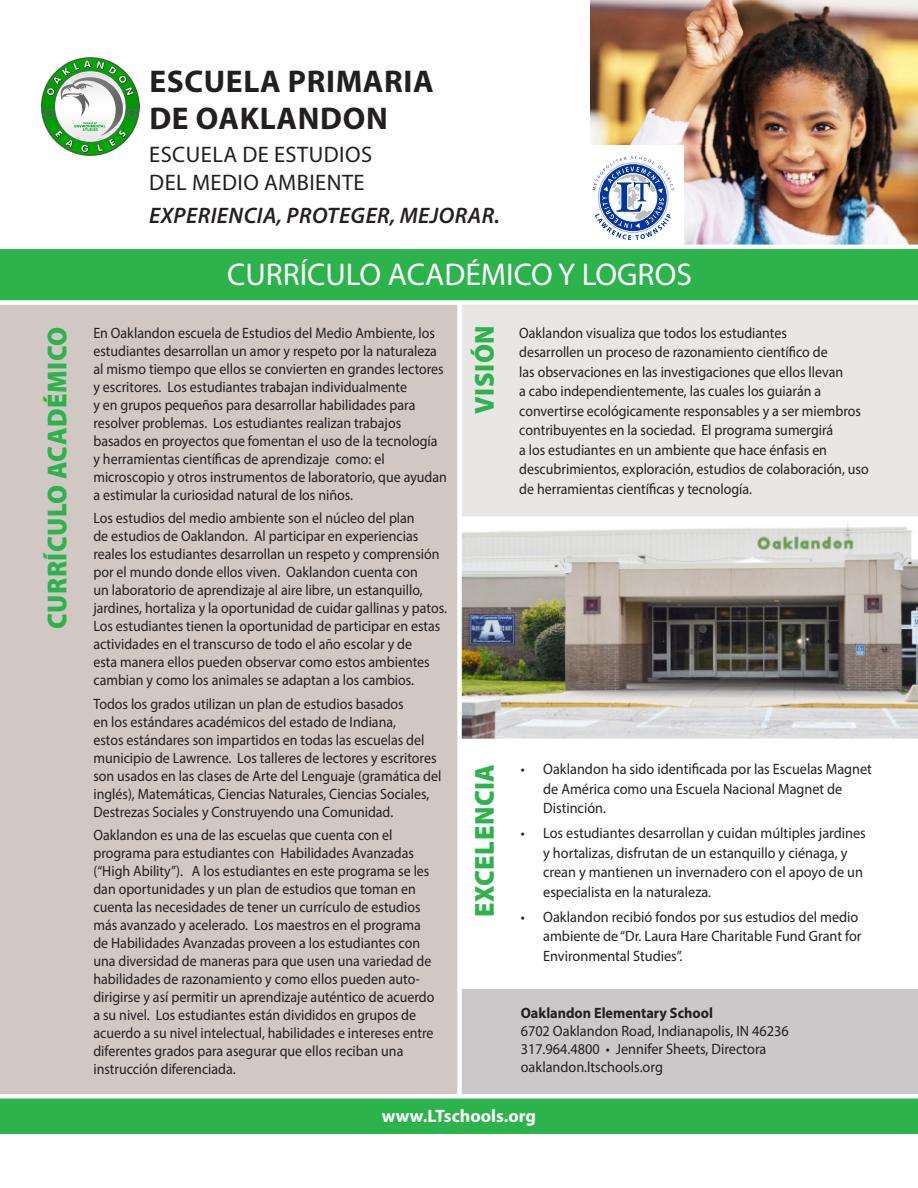
<style>
.page{position:relative;width:918px;height:1188px;background:#fff}
.page>*{position:absolute;margin:0;border:0;box-sizing:border-box;transform-origin:0 0}
.t1{font:700 31.5px "Myriad Pro";letter-spacing:.02em;color:#231f20}
.t2{font:31.5px "Myriad Pro";color:#fff}
.t3{font:900 27.6px "Myriad Pro";letter-spacing:.02em;color:#2cb34b;scale:.95 1}
.t4{font:22.5px "Myriad Pro";letter-spacing:.02em;color:#231f20}
.t5{font:italic 600 22.5px "Myriad Pro";letter-spacing:.02em;color:#231f20}
.t6{font:700 18px "Myriad Pro";color:#fff}
.t7{font:15px/18px "Myriad Pro";color:#231f20;scale:.93 1}
.t8{font:15px/19.5px "Myriad Pro";color:#231f20;scale:.95 1}
.t9{font:700 15px "Myriad Pro";color:#231f20;scale:.95 1}
</style>
<div class="page">
<div style="left:460px;top:300px;width:458px;height:439px;background:#e9e6e6"></div>
<img style="left:462px;top:521px;width:456px;height:218px">
<div style="left:0;top:302px;width:460px;height:794px;background:#d1c8c4"></div>
<img style="left:591px;top:0;width:327px;height:245px">
<div style="left:460px;top:989px;width:458px;height:135px;background:#cac8c8"></div>
<div style="left:0;top:1098px;width:918px;height:36px;background:#2cb34b"></div>
<div style="left:0;top:247px;width:918px;height:55px;background:#2cb34b"></div>
<hr style="left:0;top:245px;width:918px;height:4px;background:#fff">
<div style="left:0;top:300px;width:918px;height:5px;background:#fff"></div>
<div style="left:459px;top:516px;width:459px;height:5px;background:#fff"></div>
<div style="left:457px;top:302px;width:5px;height:796px;background:#fff"></div>
<div style="left:582px;top:145px;width:102px;height:102px;background:#fff"></div>
<svg style="left:592px;top:156px;width:82px;height:84px"></svg>
<div style="left:609px;top:173px;width:48px;height:49px;border:1px solid #fff;border-radius:50%"></div>
<img style="left:41px;top:58px;width:98px;height:98px">
<div style="left:0;top:1094px;width:918px;height:5px;background:#fff"></div>
<p class="t3" style="left:39px;top:629px;width:320px;rotate:-90deg">CURRÍCULO ACADÉMICO</p>
<p class="t1" style="left:149px;top:60px;width:286px">ESCUELA PRIMARIA</p>
<p class="t1" style="left:149px;top:98px;width:240px">DE OAKLANDON</p>
<p class="t4" style="left:149px;top:140px;width:224px">ESCUELA DE ESTUDIOS</p>
<p class="t4" style="left:149px;top:169px;width:217px">DEL MEDIO AMBIENTE</p>
<p class="t5" style="left:149px;top:201px;width:352px">EXPERIENCIA, PROTEGER, MEJORAR.</p>
<p class="t2" style="left:227px;top:255px;width:466px">CURRÍCULO ACADÉMICO Y LOGROS</p>
<p class="t3" style="left:466px;top:414px;width:95px;rotate:-90deg">VISIÓN</p>
<p class="t7" style="left:93px;top:323px;width:382px">En Oaklandon escuela de Estudios del Medio Ambiente, los estudiantes desarrollan un amor y respeto por la naturaleza al mismo tiempo que ellos se convierten en grandes lectores y escritores. Los estudiantes trabajan individualmente<br>y en grupos pequeños para desarrollar habilidades para resolver problemas. Los estudiantes realizan trabajos basados en proyectos que fomentan el uso de la tecnología y herramientas científicas de aprendizaje como: el microscopio y otros instrumentos de laboratorio, que ayudan a estimular la curiosidad natural de los niños.</p>
<p class="t7" style="left:93px;top:509px;width:382px">Los estudios del medio ambiente son el núcleo del plan<br>de estudios de Oaklandon. Al participar en experiencias reales los estudiantes desarrollan un respeto y comprensión por el mundo donde ellos viven. Oaklandon cuenta con<br>un laboratorio de aprendizaje al aire libre, un estanquillo, jardines, hortaliza y la oportunidad de cuidar gallinas y patos.<br>Los estudiantes tienen la oportunidad de participar en estas actividades en el transcurso de todo el año escolar y de<br>esta manera ellos pueden observar como estos ambientes cambian y como los animales se adaptan a los cambios.</p>
<p class="t7" style="left:93px;top:694px;width:376px">Todos los grados utilizan un plan de estudios basados<br>en los estándares académicos del estado de Indiana,<br>estos estándares son impartidos en todas las escuelas del municipio de Lawrence. Los talleres de lectores y escritores son usados en las clases de Arte del Lenguaje (gramática del inglés), Matemáticas, Ciencias Naturales, Ciencias Sociales, Destrezas Sociales y Construyendo una Comunidad.</p>
<p class="t7" style="left:93px;top:826px;width:368px">Oaklandon es una de las escuelas que cuenta con el programa para estudiantes con Habilidades Avanzadas (“High Ability”). A los estudiantes en este programa se les dan oportunidades y un plan de estudios que toman en cuenta las necesidades de tener un currículo de estudios más avanzado y acelerado. Los maestros en el programa de Habilidades Avanzadas proveen a los estudiantes con una diversidad de maneras para que usen una variedad de habilidades de razonamiento y como ellos pueden auto&shy;dirigirse y así permitir un aprendizaje auténtico de acuerdo a su nivel. Los estudiantes están divididos en grupos de acuerdo a su nivel intelectual, habilidades e intereses entre diferentes grados para asegurar que ellos reciban una instrucción diferenciada.</p>
<p class="t7" style="left:519px;top:323px;width:377px;line-height:19.5px">Oaklandon visualiza que todos los estudiantes<br>desarrollen un proceso de razonamiento científico de<br>las observaciones en las investigaciones que ellos llevan<br>a cabo independientemente, las cuales los guiarán a convertirse ecológicamente responsables y a ser miembros contribuyentes en la sociedad. El programa sumergirá<br>a los estudiantes en un ambiente que hace énfasis en descubrimientos, exploración, estudios de colaboración, uso de herramientas científicas y tecnología.</p>
<p class="t8" style="left:543px;top:759px;width:348px;text-indent:-22px">• Oaklandon ha sido identificada por las Escuelas Magnet de América como una Escuela Nacional Magnet de<br>Distinción.</p>
<p class="t8" style="left:543px;top:823px;width:341px;text-indent:-22px">• Los estudiantes desarrollan y cuidan múltiples jardines y hortalizas, disfrutan de un estanquillo y ciénaga, y crean y mantienen un invernadero con el apoyo de un especialista en la naturaleza.</p>
<p class="t8" style="left:543px;top:907px;width:337px;text-indent:-22px">• Oaklandon recibió fondos por sus estudios del medio ambiente de “Dr. Laura Hare Charitable Fund Grant for<br>Environmental Studies”.</p>
<p class="t3" style="left:466px;top:917px;width:162px;rotate:-90deg">EXCELENCIA</p>
<p class="t9" style="left:521px;top:1003px;width:204px">Oaklandon Elementary School</p>
<p class="t8" style="left:521px;top:1021px;width:284px">6702 Oaklandon Road, Indianapolis, IN 46236</p>
<p class="t8" style="left:521px;top:1039px;width:260px">317.964.4800 • Jennifer Sheets, Directora</p>
<p class="t8" style="left:521px;top:1057px;width:151px">oaklandon.ltschools.org</p>
<p class="t6" style="left:382px;top:1104px;width:156px">www.LTschools.org</p>
</div>
